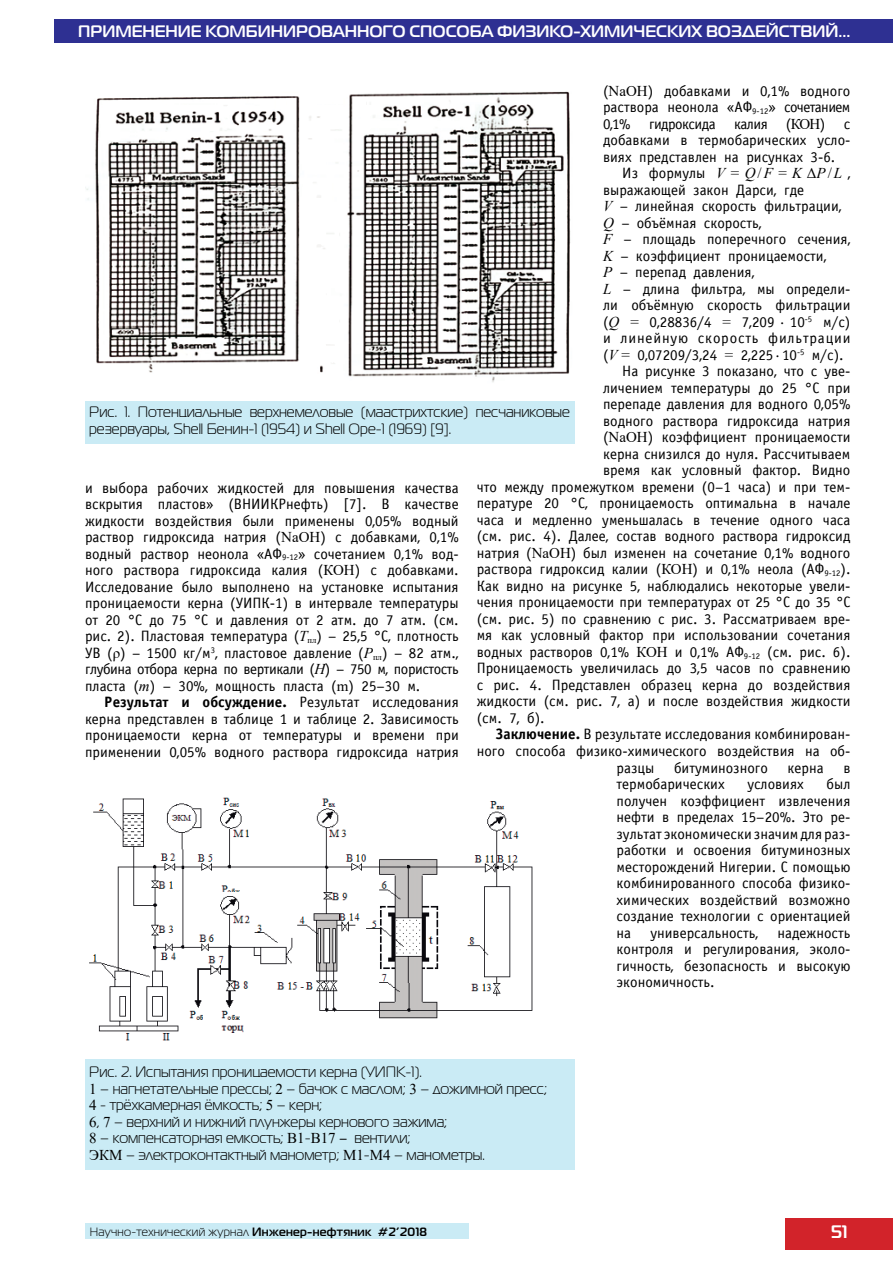
<style>
.page{position:relative;width:893px;height:1263px;background:#fff}
.page>*{position:absolute;margin:0;border:0;box-sizing:border-box;transform-origin:0 0}
.t1{font:700 18px "PT Magistral";color:#fff}
.t2{font:700 16.5px "PT Magistral";color:#fff}
.t3{font:15px/16.5px "Officina Sans";color:#000;text-align:justify}
.t4{font:15px/16.5px "PT Magistral";color:#000}
.t5{font:15px "Officina Sans";letter-spacing:.055em;color:#000}
.t6{font:12px "PT Magistral";letter-spacing:.025em;color:#000}
.s1{font-family:"Times New Roman"}
.s2{font-family:"Times New Roman";font-style:italic}
.s3{font-weight:700}
.s4{font-family:"Officina Sans"}
</style>
<div class="page">
<div style="left:785px;top:1218px;width:108px;height:31px;background:#d2232a"></div>
<div style="left:85px;top:1224px;width:383px;height:15px;background:#caebf5"></div>
<div style="left:54px;top:19px;width:839px;height:24px;background:#2e3092"></div>
<img style="left:85px;top:91px;width:486px;height:291px">
<div style="left:85px;top:401px;width:489px;height:42px;background:#caebf5"></div>
<img style="left:89px;top:797px;width:444px;height:244px">
<div style="left:85px;top:1059px;width:489px;height:110px;background:#caebf5"></div>
<p class="t2" style="left:78px;top:21px;width:14px">применение</p>
<p class="t2" style="left:205px;top:21px;width:14px">ком</p>
<p class="t2" style="left:246px;top:21px;width:26px">бинированно</p>
<p class="t2" style="left:383px;top:21px;width:40px">го спосо</p>
<p class="t2" style="left:470px;top:21px;width:80px">ба физико</p>
<p class="t2" style="left:573px;top:21px;width:22px">-хими</p>
<p class="t2" style="left:634px;top:21px;width:25px">ческих</p>
<p class="t2" style="left:706px;top:21px;width:146px">воздействий...</p>
<p class="t3" style="left:603px;top:83px;width:249px">(<span class="s1">NaOH</span>) добавками и 0,1% водного раствора неонола «АФ<sub>9-12</sub>» сочетанием 0,1% гидроксида калия (<span class="s1">КОН</span>) с добавками в термобарических усло&shy;виях представлен на рисунках 3-6.</p>
<p class="t3" style="left:622px;top:165px;width:230px">Из формулы <span class="s2">V</span> <span class="s1">=</span> <span class="s2">Q</span> <span class="s1">/</span> <span class="s2">F</span> <span class="s1">=</span> <span class="s2">K</span> <span class="s1">Δ</span><span class="s2">P</span> <span class="s1">/</span> <span class="s2">L</span> ,</p>
<p class="t3" style="left:603px;top:182px;width:203px">выражающей закон Дарси, где</p>
<p class="t3" style="left:603px;top:198px;width:240px"><span class="s2">V</span> – линейная скорость фильтрации,</p>
<p class="t3" style="left:603px;top:215px;width:160px"><span class="s2">Q</span> – объёмная скорость,</p>
<p class="t3" style="left:603px;top:231px;width:249px"><span class="s2">F</span> – площадь поперечного сечения,</p>
<p class="t3" style="left:603px;top:248px;width:225px"><span class="s2">K</span> – коэффициент проницаемости,</p>
<p class="t3" style="left:603px;top:264px;width:153px"><span class="s2">P</span> – перепад давления,</p>
<p class="t3" style="left:603px;top:281px;width:249px"><span class="s2">L</span> – длина фильтра, мы определи-</p>
<p class="t3" style="left:603px;top:297px;width:249px">ли объёмную скорость фильтрации</p>
<p class="t3" style="left:603px;top:314px;width:249px">(<span class="s2">Q</span> <span class="s1">=</span> 0,28836/4 <span class="s1">=</span> 7,209 · 10<sup>-5</sup> м/с)</p>
<p class="t5" style="left:603px;top:330px;width:249px">и линейную скорость фильтрации</p>
<p class="t3" style="left:603px;top:347px;width:242px">(<span class="s2">V</span> <span class="s1">=</span> 0,07209/3,24 <span class="s1">=</span> 2,225 · 10<sup>-5</sup> м/с).</p>
<p class="t3" style="left:622px;top:363px;width:230px">На рисунке 3 показано, что с уве-</p>
<p class="t3" style="left:603px;top:380px;width:249px">личением температуры до 25 °С при</p>
<p class="t3" style="left:603px;top:396px;width:249px">перепаде давления для водного 0,05%</p>
<p class="t3" style="left:603px;top:413px;width:249px">водного раствора гидроксида натрия</p>
<p class="t3" style="left:603px;top:429px;width:249px">(<span class="s1">NaOH</span>) коэффициент проницаемости</p>
<p class="t3" style="left:603px;top:446px;width:249px">керна снизился до нуля. Рассчитываем</p>
<p class="t3" style="left:603px;top:462px;width:249px">время как условный фактор. Видно</p>
<p class="t3" style="left:477px;top:479px;width:375px">что между промежутком времени (0–1 часа) и при тем-</p>
<p class="t3" style="left:477px;top:495px;width:375px">пературе 20 °С, проницаемость оптимальна в начале</p>
<p class="t3" style="left:477px;top:512px;width:375px">часа и медленно уменьшалась в течение одного часа</p>
<p class="t3" style="left:477px;top:528px;width:375px">(см. рис. 4). Далее, состав водного раствора гидроксид</p>
<p class="t3" style="left:477px;top:545px;width:375px">натрия (<span class="s1">NaOH</span>) был изменен на сочетание 0,1% водного</p>
<p class="t3" style="left:477px;top:561px;width:375px">раствора гидроксид калии (<span class="s1">КОН</span>) и 0,1% неола (АФ<sub>9-12</sub>).</p>
<p class="t3" style="left:477px;top:578px;width:375px">Как видно на рисунке 5, наблюдались некоторые увели-</p>
<p class="t3" style="left:477px;top:594px;width:375px">чения проницаемости при температурах от 25 °С до 35 °С</p>
<p class="t3" style="left:477px;top:611px;width:375px">(см. рис. 5) по сравнению с рис. 3. Рассматриваем вре-</p>
<p class="t3" style="left:477px;top:627px;width:375px">мя как условный фактор при использовании сочетания</p>
<p class="t3" style="left:477px;top:644px;width:375px">водных растворов 0,1% <span class="s1">КОН</span> и 0,1% АФ<sub>9-12</sub> (см. рис. 6).</p>
<p class="t3" style="left:477px;top:660px;width:375px">Проницаемость увеличилась до 3,5 часов по сравнению</p>
<p class="t3" style="left:477px;top:677px;width:375px">с рис. 4. Представлен образец керна до воздействия</p>
<p class="t3" style="left:477px;top:693px;width:375px">жидкости (см. рис. 7, а) и после воздействия жидкости</p>
<p class="t3" style="left:477px;top:710px;width:69px">(см. 7, б).</p>
<p class="t3" style="left:496px;top:726px;width:356px"><span class="s3">Заключение.</span> В результате исследования комбинирован-</p>
<p class="t3" style="left:477px;top:743px;width:375px">ного способа физико-химического воздействия на об-</p>
<p class="t3" style="left:617px;top:759px;width:39px">разцы</p>
<p class="t3" style="left:674px;top:759px;width:95px">битуминозного</p>
<p class="t3" style="left:788px;top:759px;width:38px">керна</p>
<p class="t3" style="left:843px;top:759px;width:9px">в</p>
<p class="t3" style="left:617px;top:776px;width:110px">термобарических</p>
<p class="t3" style="left:747px;top:776px;width:58px">условиях</p>
<p class="t4" style="left:89px;top:404px;width:482px">Рис. 1. Потенциальные верхнемеловые (маастрихтские) песчаниковые резервуары, Shell Бенин-1 (1954) и Shell Oрe-1 (1969) [9].</p>
<p class="t3" style="left:85px;top:479px;width:375px">и выбора рабочих жидкостей для повышения качества вскрытия пластов» (ВНИИКРнефть) [7]. В качестве жидкости воздействия были применены 0,05% водный раствор гидроксида натрия (<span class="s1">NaOH</span>) с добавками, 0,1% водный раствор неонола «АФ<sub>9-12</sub>» сочетанием 0,1% вод&shy;ного раствора гидроксида калия (<span class="s1">КОН</span>) с добавками.<br>Исследование было выполнено на установке испытания проницаемости керна (УИПК-1) в интервале температуры от 20 °С до 75 °С и давления от 2 атм. до 7 атм. (см. рис. 2). Пластовая температура (<span class="s2">Т</span><sub>пл</sub>) – 25,5 °С, плотность УВ (<span class="s1">ρ</span>) – 1500 кг/м<sup>3</sup>, пластовое давление (<span class="s2">Р</span><sub>пл</sub>) – 82 атм., глубина отбора керна по вертикали (<span class="s2">Н</span>) – 750 м, пористость пласта (<span class="s2">m</span>) – 30%, мощность пласта (<span class="s1">m</span>) 25–30 м.</p>
<p class="t3" style="left:85px;top:694px;width:375px;text-indent:19px"><span class="s3">Результат и обсуждение.</span> Результат исследования керна представлен в таблице 1 и таблице 2. Зависимость проницаемости керна от температуры и времени при применении 0,05% водного раствора гидроксида натрия</p>
<p class="t3" style="left:617px;top:776px;width:235px;text-indent:210px">был получен коэффициент извлечения нефти в пределах 15–20%. Это ре&shy;зультат экономически значим для раз&shy;работки и освоения битуминозных месторождений Нигерии. С помощью комбинированного способа физико&shy;химических воздействий возможно создание технологии с ориентацией на</p>
<p class="t3" style="left:650px;top:924px;width:109px">универсальность,</p>
<p class="t3" style="left:617px;top:924px;width:235px;text-indent:161px">надежность контроля и регулирования, эколо&shy;гичность, безопасность и высокую экономичность.</p>
<p class="t4" style="left:89px;top:1064px;width:459px">Рис. 2. Испытания проницаемости керна (УИПК-1).<br><span class="s1">1</span> – нагнетательные прессы; <span class="s1">2</span> – бачок с маслом; <span class="s1">3</span> – дожимной пресс; <span class="s1">4</span> - трёхкамерная ёмкость; <span class="s1">5</span> – керн;<br><span class="s1">6</span>, <span class="s1">7</span> – верхний и нижний плунжеры кернового зажима;<br><span class="s1">8</span> – компенсаторная емкость; <span class="s1">В1</span>-<span class="s1">В17</span> <span class="s4">–</span> вентили;<br><span class="s1">ЭКМ</span> – электроконтактный манометр; <span class="s1">M1</span>-<span class="s1">M4</span> – манометры.</p>
<p class="t6" style="left:90px;top:1225px;width:339px">Научно-технический журнал <span class="s3">Инженер-нефтяник #2’2018</span></p>
<p class="t1" style="left:831px;top:1221px;width:18px">51</p>
</div>
